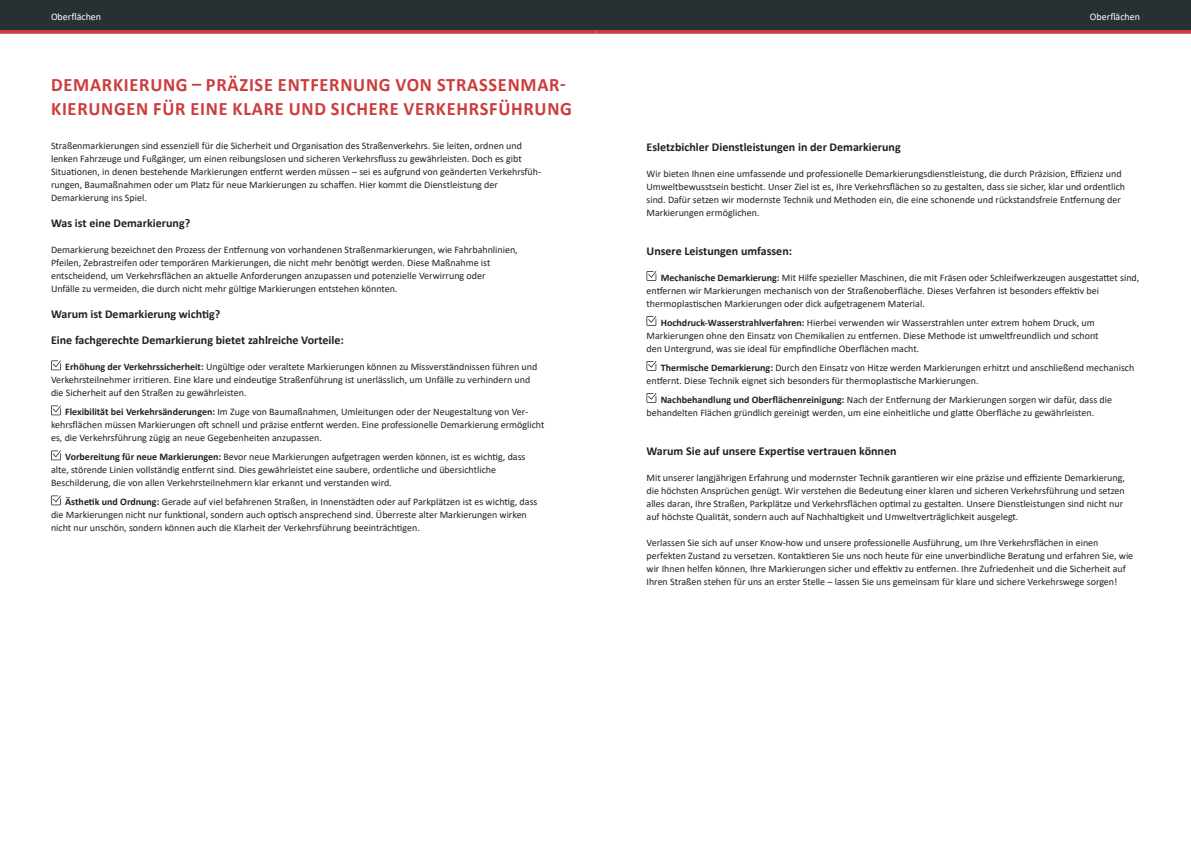
<style>
.page{position:relative;width:1191px;height:842px;background:#fff}
.page>*{position:absolute;margin:0;border:0;box-sizing:border-box;transform-origin:0 0}
.t1{font:700 19px/24px "Calibri";letter-spacing:.04em;color:#cc3c3d}
.t2{font:700 12px/26px "Calibri";color:#231f20}
.t3{font:10px/13px "Calibri";color:#231f20}
.t4{font:10px "Calibri";color:#fff}
.s1{font-weight:700}
</style>
<div class="page">
<svg style="left:0;top:30px;width:595px;height:4px;background:#ce4748"></svg>
<div style="left:0;top:0;width:598px;height:30px;background:#293034"></div>
<svg style="left:51px;top:360px;width:10px;height:10px"></svg>
<svg style="left:51px;top:405px;width:10px;height:10px"></svg>
<svg style="left:51px;top:450px;width:10px;height:10px"></svg>
<svg style="left:51px;top:495px;width:10px;height:10px"></svg>
<svg style="left:646px;top:271px;width:10px;height:10px"></svg>
<svg style="left:646px;top:316px;width:10px;height:10px"></svg>
<svg style="left:646px;top:361px;width:10px;height:10px"></svg>
<svg style="left:646px;top:393px;width:10px;height:10px"></svg>
<svg style="left:595px;top:30px;width:596px;height:4px;background:#ce4748"></svg>
<div style="left:595px;top:0;width:596px;height:30px;background:#293034"></div>
<p class="t4" style="left:51px;top:9px;width:52px">Oberflächen</p>
<p class="t4" style="left:1090px;top:9px;width:52px">Oberflächen</p>
<h1 class="t1" style="left:51px;top:72px;width:522px">DEMARKIERUNG – PRÄZISE ENTFERNUNG VON STRASSENMAR-<br>KIERUNGEN FÜR EINE KLARE UND SICHERE VERKEHRSFÜHRUNG</h1>
<p class="t3" style="left:51px;top:139px;width:491px">Straßenmarkierungen sind essenziell für die Sicherheit und Organisation des Straßenverkehrs. Sie leiten, ordnen und lenken Fahrzeuge und Fußgänger, um einen reibungslosen und sicheren Verkehrsfluss zu gewährleisten. Doch es gibt Situationen, in denen bestehende Markierungen entfernt werden müssen – sei es aufgrund von geänderten Verkehrsfüh&shy;rungen, Baumaßnahmen oder um Platz für neue Markierungen zu schaffen. Hier kommt die Dienstleistung der Demarkierung ins Spiel.</p>
<p class="t2" style="left:51px;top:210px;width:141px">Was ist eine Demarkierung?</p>
<p class="t3" style="left:51px;top:243px;width:468px">Demarkierung bezeichnet den Prozess der Entfernung von vorhandenen Straßenmarkierungen, wie Fahrbahnlinien, Pfeilen, Zebrastreifen oder temporären Markierungen, die nicht mehr benötigt werden. Diese Maßnahme ist entscheidend, um Verkehrsflächen an aktuelle Anforderungen anzupassen und potenzielle Verwirrung oder<br>Unfälle zu vermeiden, die durch nicht mehr gültige Markierungen entstehen könnten.</p>
<p class="t2" style="left:51px;top:301px;width:294px">Warum ist Demarkierung wichtig?<br>Eine fachgerechte Demarkierung bietet zahlreiche Vorteile:</p>
<p class="t3" style="left:51px;top:360px;width:488px;text-indent:14px"><span class="s1">Erhöhung der Verkehrssicherheit:</span> Ungültige oder veraltete Markierungen können zu Missverständnissen führen und<br>Verkehrsteilnehmer irritieren. Eine klare und eindeutige Straßenführung ist unerlässlich, um Unfälle zu verhindern und die Sicherheit auf den Straßen zu gewährleisten.</p>
<p class="t3" style="left:51px;top:405px;width:495px;text-indent:14px"><span class="s1">Flexibilität bei Verkehrsänderungen:</span> Im Zuge von Baumaßnahmen, Umleitungen oder der Neugestaltung von Ver&shy;kehrsflächen müssen Markierungen oft schnell und präzise entfernt werden. Eine professionelle Demarkierung ermöglicht es, die Verkehrsführung zügig an neue Gegebenheiten anzupassen.</p>
<p class="t3" style="left:51px;top:450px;width:476px;text-indent:14px"><span class="s1">Vorbereitung für neue Markierungen:</span> Bevor neue Markierungen aufgetragen werden können, ist es wichtig, dass alte, störende Linien vollständig entfernt sind. Dies gewährleistet eine saubere, ordentliche und übersichtliche<br>Beschilderung, die von allen Verkehrsteilnehmern klar erkannt und verstanden wird.</p>
<p class="t3" style="left:51px;top:495px;width:488px;text-indent:14px"><span class="s1">Ästhetik und Ordnung:</span> Gerade auf viel befahrenen Straßen, in Innenstädten oder auf Parkplätzen ist es wichtig, dass die Markierungen nicht nur funktional, sondern auch optisch ansprechend sind. Überreste alter Markierungen wirken nicht nur unschön, sondern können auch die Klarheit der Verkehrsführung beeinträchtigen.</p>
<p class="t2" style="left:646px;top:134px;width:256px">Esletzbichler Dienstleistungen in der Demarkierung</p>
<p class="t3" style="left:646px;top:167px;width:480px">Wir bieten Ihnen eine umfassende und professionelle Demarkierungsdienstleistung, die durch Präzision, Effizienz und Umweltbewusstsein besticht. Unser Ziel ist es, Ihre Verkehrsflächen so zu gestalten, dass sie sicher, klar und ordentlich sind. Dafür setzen wir modernste Technik und Methoden ein, die eine schonende und rückstandsfreie Entfernung der Markierungen ermöglichen.</p>
<p class="t2" style="left:646px;top:238px;width:147px">Unsere Leistungen umfassen:</p>
<p class="t3" style="left:646px;top:271px;width:494px;text-indent:14px"><span class="s1">Mechanische Demarkierung:</span> Mit Hilfe spezieller Maschinen, die mit Fräsen oder Schleifwerkzeugen ausgestattet sind, entfernen wir Markierungen mechanisch von der Straßenoberfläche. Dieses Verfahren ist besonders effektiv bei thermoplastischen Markierungen oder dick aufgetragenem Material.</p>
<p class="t3" style="left:646px;top:316px;width:453px;text-indent:14px"><span class="s1">Hochdruck-Wasserstrahlverfahren:</span> Hierbei verwenden wir Wasserstrahlen unter extrem hohem Druck, um<br>Markierungen ohne den Einsatz von Chemikalien zu entfernen. Diese Methode ist umweltfreundlich und schont den Untergrund, was sie ideal für empfindliche Oberflächen macht.</p>
<p class="t3" style="left:646px;top:361px;width:489px;text-indent:14px"><span class="s1">Thermische Demarkierung:</span> Durch den Einsatz von Hitze werden Markierungen erhitzt und anschließend mechanisch entfernt. Diese Technik eignet sich besonders für thermoplastische Markierungen.</p>
<p class="t3" style="left:646px;top:393px;width:467px;text-indent:14px"><span class="s1">Nachbehandlung und Oberflächenreinigung:</span> Nach der Entfernung der Markierungen sorgen wir dafür, dass die behandelten Flächen gründlich gereinigt werden, um eine einheitliche und glatte Oberfläche zu gewährleisten.</p>
<p class="t2" style="left:646px;top:438px;width:251px">Warum Sie auf unsere Expertise vertrauen können</p>
<p class="t3" style="left:646px;top:471px;width:480px">Mit unserer langjährigen Erfahrung und modernster Technik garantieren wir eine präzise und effiziente Demarkierung, die höchsten Ansprüchen genügt. Wir verstehen die Bedeutung einer klaren und sicheren Verkehrsführung und setzen alles daran, Ihre Straßen, Parkplätze und Verkehrsflächen optimal zu gestalten. Unsere Dienstleistungen sind nicht nur auf höchste Qualität, sondern auch auf Nachhaltigkeit und Umweltverträglichkeit ausgelegt.</p>
<p class="t3" style="left:646px;top:536px;width:488px">Verlassen Sie sich auf unser Know-how und unsere professionelle Ausführung, um Ihre Verkehrsflächen in einen perfekten Zustand zu versetzen. Kontaktieren Sie uns noch heute für eine unverbindliche Beratung und erfahren Sie, wie wir Ihnen helfen können, Ihre Markierungen sicher und effektiv zu entfernen. Ihre Zufriedenheit und die Sicherheit auf Ihren Straßen stehen für uns an erster Stelle – lassen Sie uns gemeinsam für klare und sichere Verkehrswege sorgen!</p>
</div>
